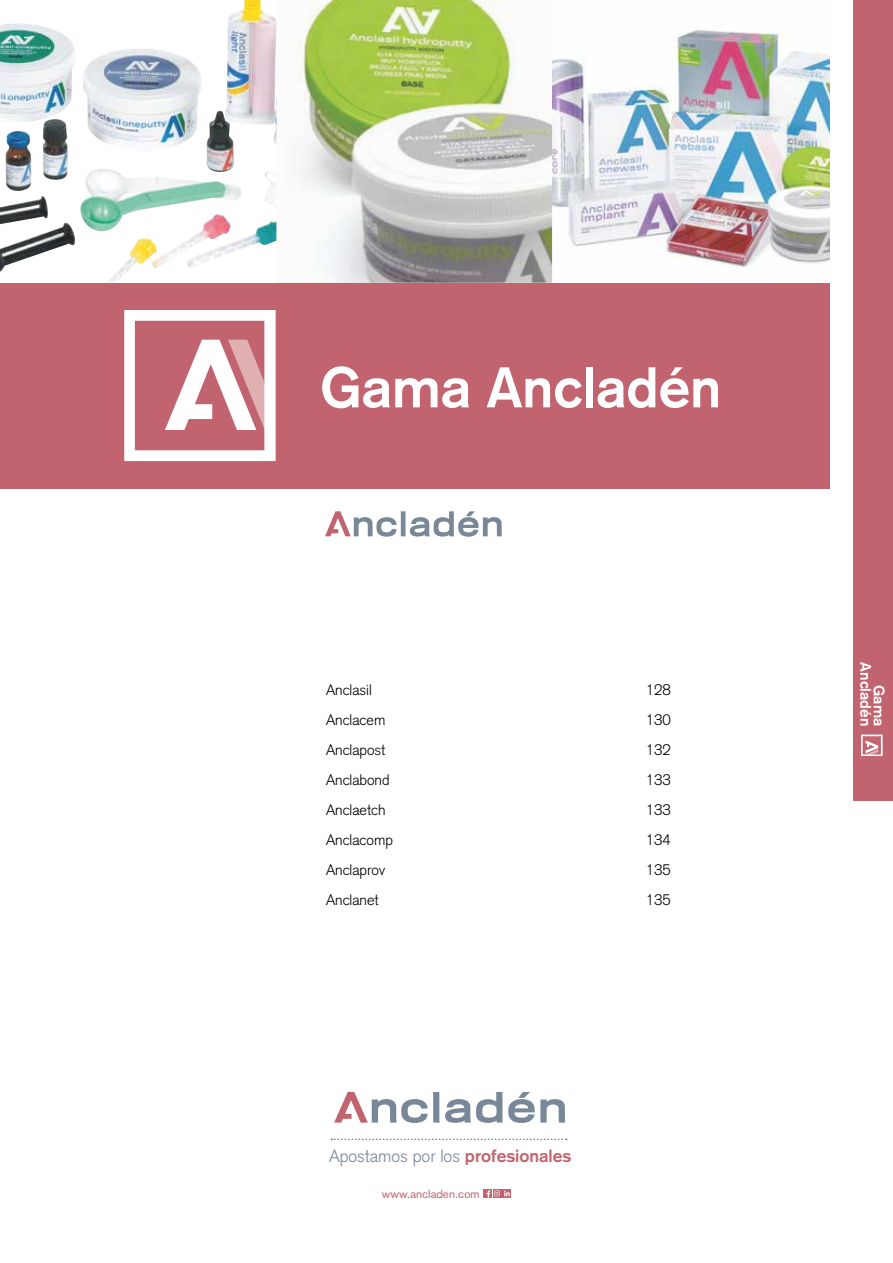
<style>
.page{position:relative;width:893px;height:1263px;background:#fff}
.page>*{position:absolute;margin:0;border:0;box-sizing:border-box;transform-origin:0 0}
.t1{font:700 56.25px "Akzidenz Grotesk";color:#fff}
.t2{font:300 17.4px "Akzidenz Grotesk";color:#798898}
.t3{font:300 15px "Akzidenz Grotesk";color:#010202}
.t4{font:700 15px/13.5px "Akzidenz Grotesk";color:#fff;text-align:right}
.t5{font:11.7px "Akzidenz Grotesk";color:#c2646f}
.s1{font-weight:700;color:#c2646f}
</style>
<div class="page">
<img style="left:276px;top:0;width:277px;height:283px">
<img style="left:553px;top:30px;width:276px;height:238px">
<svg style="left:0;top:232px;width:276px;height:51px"></svg>
<img style="left:0;top:0;width:276px;height:232px">
<div style="left:0;top:283px;width:829px;height:205px;background:#c2646f"></div>
<div style="left:493px;top:1189px;width:8px;height:8px;background:#c2646f"></div>
<div style="left:483px;top:1189px;width:8px;height:8px;background:#c2646f"></div>
<div style="left:503px;top:1189px;width:8px;height:8px;background:#c2646f"></div>
<svg style="left:487px;top:1190px;width:23px;height:7px"></svg>
<svg style="left:334px;top:1092px;width:231px;height:31px"></svg>
<svg style="left:331px;top:1138px;width:236px;height:2px"></svg>
<svg style="left:124px;top:310px;width:152px;height:151px"></svg>
<svg style="left:325px;top:511px;width:177px;height:26px"></svg>
<div style="left:853px;top:0;width:40px;height:788px;background:#c2646f"></div>
<svg style="left:861px;top:735px;width:21px;height:21px"></svg>
<h1 class="t1" style="left:320px;top:354px;width:403px">Gama Ancladén</h1>
<p class="t3" style="left:326px;top:680px;width:47px">Anclasil</p>
<p class="t3" style="left:646px;top:680px;width:27px">128</p>
<p class="t3" style="left:326px;top:710px;width:61px">Anclacem</p>
<p class="t3" style="left:646px;top:710px;width:27px">130</p>
<p class="t3" style="left:326px;top:741px;width:61px">Anclapost</p>
<p class="t3" style="left:646px;top:741px;width:27px">132</p>
<p class="t3" style="left:326px;top:771px;width:65px">Anclabond</p>
<p class="t3" style="left:646px;top:771px;width:27px">133</p>
<p class="t3" style="left:326px;top:801px;width:61px">Anclaetch</p>
<p class="t3" style="left:646px;top:801px;width:27px">133</p>
<p class="t3" style="left:326px;top:831px;width:68px">Anclacomp</p>
<p class="t3" style="left:646px;top:831px;width:27px">134</p>
<p class="t3" style="left:326px;top:861px;width:61px">Anclaprov</p>
<p class="t3" style="left:646px;top:861px;width:27px">135</p>
<p class="t3" style="left:326px;top:891px;width:54px">Anclanet</p>
<p class="t3" style="left:646px;top:891px;width:27px">135</p>
<p class="t2" style="left:329px;top:1146px;width:244px">Apostamos por los <span class="s1">profesionales</span></p>
<p class="t5" style="left:382px;top:1186px;width:99px">www.ancladen.com</p>
<p class="t4" style="left:886px;top:662px;width:65px;rotate:90deg">Gama<br>Ancladén</p>
</div>
